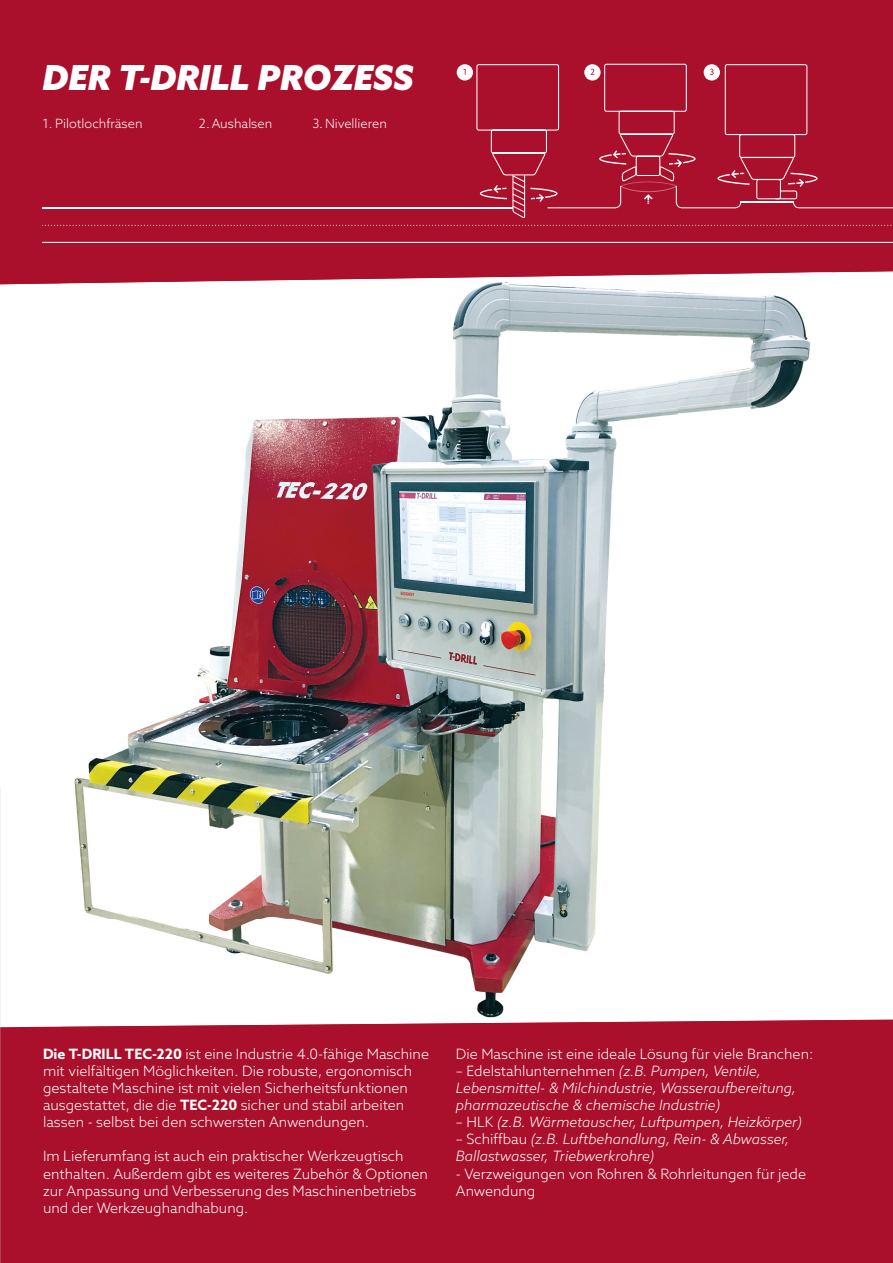
<style>
.page{position:relative;width:893px;height:1263px;background:#fff}
.page>*{position:absolute;margin:0;border:0;box-sizing:border-box;transform-origin:0 0}
.t1{font:italic 900 34.5px "Azo Sans";color:#fff}
.t2{font:300 14.25px/17.1px "Azo Sans";color:#fff}
.t3{font:italic 300 14.25px/17.1px "Azo Sans";color:#fff}
.t4{font:300 12.75px "Azo Sans";color:#fff}
.t5{font:8.25px "Courier";color:#fff}
.s1{font-weight:700}
.s2{font-style:normal}
</style>
<div class="page">
<div style="left:1px;top:1019px;width:892px;height:244px;background:#aa0f2b"></div>
<img style="left:0;top:787px;width:1px;height:476px">
<div style="left:0;top:0;width:893px;height:284px;background:#aa0f2b"></div>
<svg style="left:43px;top:242px;width:850px;height:1px"></svg>
<hr style="left:43px;top:207px;width:469px;height:1px;background:#fff">
<svg style="left:43px;top:225px;width:850px;height:1px"></svg>
<svg style="left:457px;top:64px;width:436px;height:154px;background:#ae1b36"></svg>
<img style="left:61px;top:283px;width:308px;height:636px">
<img style="left:369px;top:283px;width:309px;height:636px">
<img style="left:678px;top:272px;width:154px;height:748px">
<img style="left:61px;top:919px;width:617px;height:101px">
<img style="left:61px;top:1020px;width:771px;height:16px">
<img style="left:61px;top:272px;width:751px;height:11px">
<h1 class="t1" style="left:43px;top:55px;width:373px">DER T-DRILL PROZESS</h1>
<p class="t4" style="left:43px;top:115px;width:102px">1. Pilotlochfräsen</p>
<p class="t4" style="left:199px;top:115px;width:75px">2. Aushalsen</p>
<p class="t4" style="left:312px;top:115px;width:76px">3. Nivellieren</p>
<p class="t5" style="left:586px;top:71px;width:7px">K</p>
<p class="t2" style="left:43px;top:1045px;width:388px"><span class="s1">Die T-DRILL TEC-220</span> ist eine Industrie 4.0-fähige Maschine mit vielfältigen Möglichkeiten. Die robuste, ergonomisch gestaltete Maschine ist mit vielen Sicherheitsfunktionen ausgestattet, die die <span class="s1">TEC-220</span> sicher und stabil arbeiten lassen - selbst bei den schwersten Anwendungen.</p>
<p class="t2" style="left:43px;top:1147px;width:386px">Im Lieferumfang ist auch ein praktischer Werkzeugtisch enthalten. Außerdem gibt es weiteres Zubehör &amp; Optionen zur Anpassung und Verbesserung des Maschinenbetriebs und der Werkzeughandhabung.</p>
<p class="t2" style="left:456px;top:1045px;width:359px">Die Maschine ist eine ideale Lösung für viele Branchen:</p>
<p class="t3" style="left:456px;top:1062px;width:342px"><span class="s2">– Edelstahlunternehmen</span> (z.B. Pumpen, Ventile,<br>Lebensmittel- &amp; Milchindustrie, Wasseraufbereitung, pharmazeutische &amp; chemische Industrie)</p>
<p class="t3" style="left:456px;top:1113px;width:347px"><span class="s2">– HLK</span> (z.B. Wärmetauscher, Luftpumpen, Heizkörper)</p>
<p class="t3" style="left:456px;top:1130px;width:335px"><span class="s2">– Schiffbau</span> (z.B. Luftbehandlung, Rein- &amp; Abwasser,<br>Ballastwasser, Triebwerkrohre)</p>
<p class="t2" style="left:456px;top:1165px;width:352px">- Verzweigungen von Rohren &amp; Rohrleitungen für jede<br>Anwendung</p>
</div>
